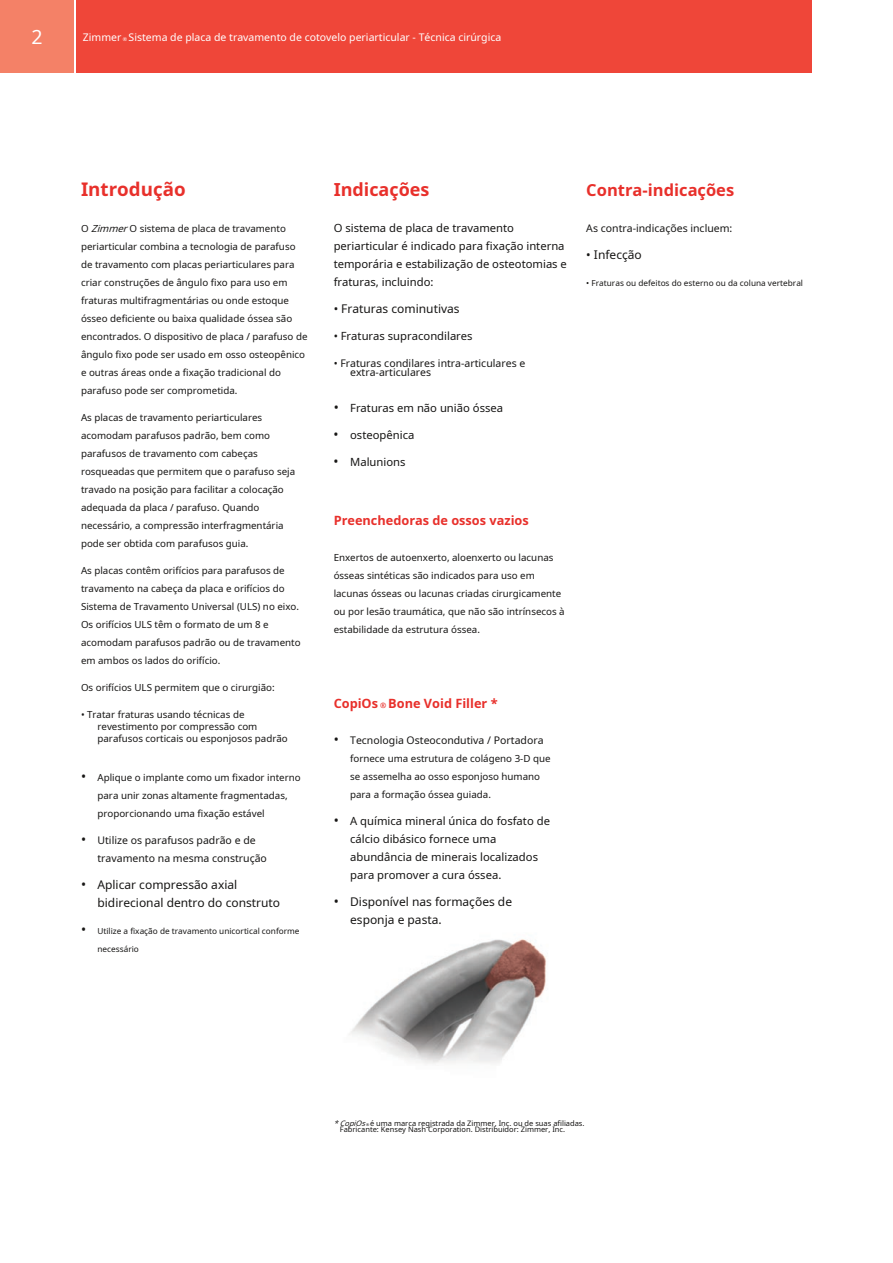
<style>
.page{position:relative;width:893px;height:1263px;background:#fff}
.page>*{position:absolute;margin:0;border:0;box-sizing:border-box;transform-origin:0 0}
.t1{font:19.5px "Noto Sans";color:#fff}
.t2{font:700 18.75px "Noto Sans";color:#e8302b}
.t3{font:700 18px "Noto Sans";color:#e8302b}
.t4{font:700 16.5px "Noto Sans";color:#e8302b}
.t5{font:13.5px/27px "Noto Sans";color:#171615;text-align:justify}
.t6{font:700 12.75px "Noto Sans";color:#e8302b}
.t7{font:12px/18px "Noto Sans";color:#171615}
.t8{font:11.25px/18px "Noto Sans";color:#171615}
.t9{font:10.5px/18px "Noto Sans";color:#171615}
.t10{font:10.5px "Noto Sans";color:#fff}
.t11{font:9.75px/18px "Noto Sans";color:#171615}
.t12{font:8.25px/18px "Noto Sans";color:#171615}
.t13{font:7.5px/5.4px "Noto Sans";color:#171615}
.s1{font-size:5.25px}
.s2{font-style:italic}
.s3{font-size:7.5px}
.s4{font-size:13.5px}
.s5{font-size:3.75px}
</style>
<div class="page">
<div style="left:77px;top:0;width:735px;height:72px;background:#ef4639"></div>
<div style="left:0;top:0;width:74px;height:72px;background:#f48167"></div>
<img style="left:349px;top:939px;width:198px;height:125px">
<h1 class="t1" style="left:31px;top:23px;width:13px">2</h1>
<p class="t10" style="left:83px;top:30px;width:420px">Zimmer <span class="s1">®</span> Sistema de placa de travamento de cotovelo periarticular - Técnica cirúrgica</p>
<h2 class="t2" style="left:81px;top:176px;width:106px">Introdução</h2>
<p class="t11" style="left:81px;top:220px;width:228px">O <span class="s2">Zimmer</span>O sistema de placa de travamento periarticular combina a tecnologia de parafuso de travamento com placas periarticulares para criar construções de ângulo fixo para uso em fraturas multifragmentárias ou onde estoque ósseo deficiente ou baixa qualidade óssea são encontrados. O dispositivo de placa / parafuso de ângulo fixo pode ser usado em osso osteopênico e outras áreas onde a fixação tradicional do parafuso pode ser comprometida.</p>
<p class="t11" style="left:81px;top:408px;width:216px">As placas de travamento periarticulares acomodam parafusos padrão, bem como parafusos de travamento com cabeças rosqueadas que permitem que o parafuso seja travado na posição para facilitar a colocação adequada da placa / parafuso. Quando necessário, a compressão interfragmentária pode ser obtida com parafusos guia.</p>
<p class="t11" style="left:81px;top:561px;width:221px">As placas contêm orifícios para parafusos de travamento na cabeça da placa e orifícios do Sistema de Travamento Universal (ULS) no eixo.<br>Os orifícios ULS têm o formato de um 8 e acomodam parafusos padrão ou de travamento em ambos os lados do orifício.</p>
<p class="t11" style="left:81px;top:678px;width:195px">Os orifícios ULS permitem que o cirurgião:</p>
<p class="t11" style="left:97px;top:708px;width:192px;line-height:12px;text-indent:-16px">• Tratar fraturas usando técnicas de revestimento por compressão com parafusos corticais ou esponjosos padrão</p>
<p class="t11" style="left:97px;top:768px;width:205px">Aplique o implante como um fixador interno para unir zonas altamente fragmentadas, proporcionando uma fixação estável</p>
<p class="t9" style="left:97px;top:831px;width:171px">Utilize os parafusos padrão e de travamento na mesma construção</p>
<p class="t7" style="left:97px;top:876px;width:184px">Aplicar compressão axial bidirecional dentro do construto</p>
<p class="t12" style="left:97px;top:922px;width:204px">Utilize a fixação de travamento unicortical conforme necessário</p>
<h3 class="t5" style="left:81px;top:762px;width:7px">•</h3>
<h3 class="t5" style="left:81px;top:825px;width:7px">•</h3>
<h3 class="t5" style="left:81px;top:870px;width:7px">•</h3>
<h3 class="t5" style="left:81px;top:915px;width:7px">•</h3>
<h3 class="t3" style="left:334px;top:177px;width:97px">Indicações</h3>
<p class="t8" style="left:334px;top:219px;width:235px">O sistema de placa de travamento periarticular é indicado para fixação interna temporária e estabilização de osteotomias e fraturas, incluindo:</p>
<p class="t7" style="left:334px;top:300px;width:128px">• Fraturas cominutivas</p>
<p class="t8" style="left:334px;top:327px;width:141px">• Fraturas supracondilares</p>
<p class="t9" style="left:350px;top:359px;width:177px;line-height:9px;text-indent:-16px">• Fraturas condilares intra-articulares e extra-articulares</p>
<p class="t8" style="left:350px;top:399px;width:154px">Fraturas em não união óssea</p>
<p class="t8" style="left:350px;top:426px;width:66px">osteopênica</p>
<p class="t8" style="left:350px;top:453px;width:57px">Malunions</p>
<h3 class="t5" style="left:334px;top:394px;width:7px">• • •</h3>
<h3 class="t6" style="left:334px;top:511px;width:197px">Preenchedoras de ossos vazios</h3>
<p class="t11" style="left:334px;top:548px;width:233px">Enxertos de autoenxerto, aloenxerto ou lacunas ósseas sintéticas são indicados para uso em lacunas ósseas ou lacunas criadas cirurgicamente ou por lesão traumática, que não são intrínsecos à estabilidade da estrutura óssea.</p>
<h3 class="t4" style="left:586px;top:179px;width:149px">Contra-indicações</h3>
<p class="t9" style="left:586px;top:219px;width:148px">As contra-indicações incluem:</p>
<p class="t7" style="left:586px;top:246px;width:57px">• Infecção</p>
<p class="t12" style="left:586px;top:274px;width:218px">• Fraturas ou defeitos do esterno ou da coluna vertebral</p>
<h3 class="t6" style="left:334px;top:694px;width:165px">CopiOs <span class="s3">®</span> Bone Void Filler *</h3>
<p class="t9" style="left:334px;top:731px;width:211px"><span class="s4">•</span> Tecnologia Osteocondutiva / Portadora</p>
<p class="t11" style="left:350px;top:749px;width:202px">fornece uma estrutura de colágeno 3-D que se assemelha ao osso esponjoso humano para a formação óssea guiada.</p>
<p class="t8" style="left:350px;top:812px;width:201px">A química mineral única do fosfato de cálcio dibásico fornece uma abundância de minerais localizados para promover a cura óssea.</p>
<p class="t7" style="left:350px;top:892px;width:163px">Disponível nas formações de esponja e pasta.</p>
<h3 class="t5" style="left:334px;top:806px;width:7px">•</h3>
<h3 class="t5" style="left:334px;top:887px;width:7px">•</h3>
<p class="t13" style="left:340px;top:1120px;width:246px;text-indent:-6px"><span class="s2">*CopiOs</span><span class="s5">®</span> é uma marca registrada da Zimmer, Inc. ou de suas afiliadas.<br>Fabricante: Kensey Nash Corporation. Distribuidor: Zimmer, Inc.</p>
</div>
